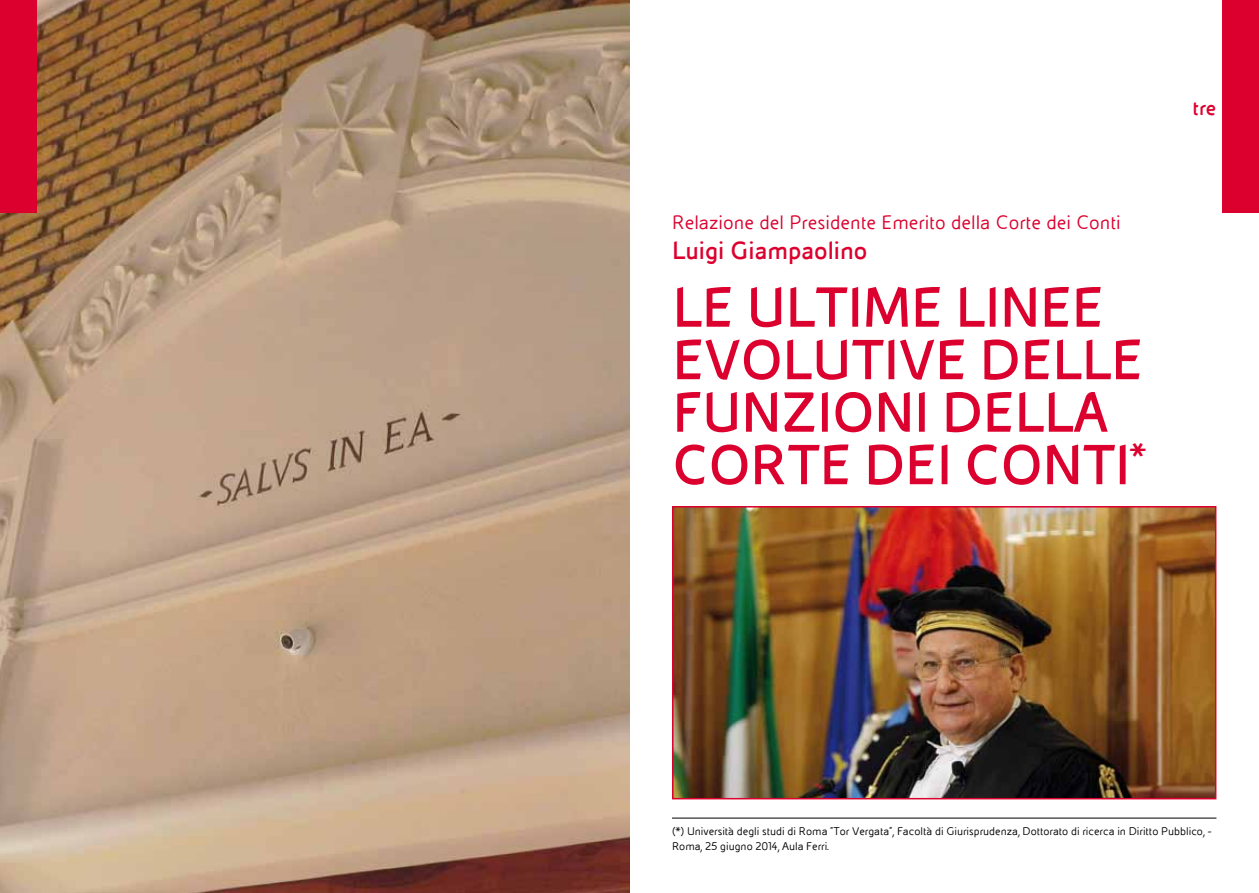
<style>
.page{position:relative;width:1259px;height:893px;background:#fff}
.page>*{position:absolute;margin:0;border:0;box-sizing:border-box;transform-origin:0 0}
.t1{font:700 60px/52.5px "Eni Exp";letter-spacing:-.005em;color:#dc002e}
.t2{font:700 27px "Eni Tab";color:#dc002e}
.t3{font:700 22.5px "Eni Exp";color:#dc002e}
.t4{font:21px "Eni Exp Reg";color:#dc002e}
.t5{font:12px/15px "Eni Exp Reg";color:#000}
</style>
<div class="page">
<img style="left:0;top:0;width:629px;height:893px">
<div style="left:0;top:0;width:36px;height:213px;background:#dc002e"></div>
<div style="left:1222px;top:0;width:37px;height:213px;background:#dc002e"></div>
<hr style="left:672px;top:818px;width:544px;height:1px;background:#000">
<img style="left:675px;top:509px;width:538px;height:287px">
<div style="left:672px;top:506px;width:544px;height:293px;border:2px solid #dc002e"></div>
<h3 class="t4" style="left:672px;top:212px;width:450px">Relazione del Presidente Emerito della Corte dei Conti</h3>
<h2 class="t2" style="left:672px;top:236px;width:197px">Luigi Giampaolino</h2>
<h1 class="t1" style="left:672px;top:282px;width:475px">LE ULTIME LINEE<br>EVOLUTIVE DELLE<br>FUNZIONI DELLA<br>CORTE DEI CONTI<sup>*</sup></h1>
<h3 class="t3" style="left:1192px;top:96px;width:26px">TRE</h3>
<p class="t5" style="left:672px;top:824px;width:541px">(*) Università degli studi di Roma “Tor Vergata”, Facoltà di Giurisprudenza, Dottorato di ricerca in Diritto Pubblico, -<br>Roma, 25 giugno 2014, Aula Ferri.</p>
</div>
